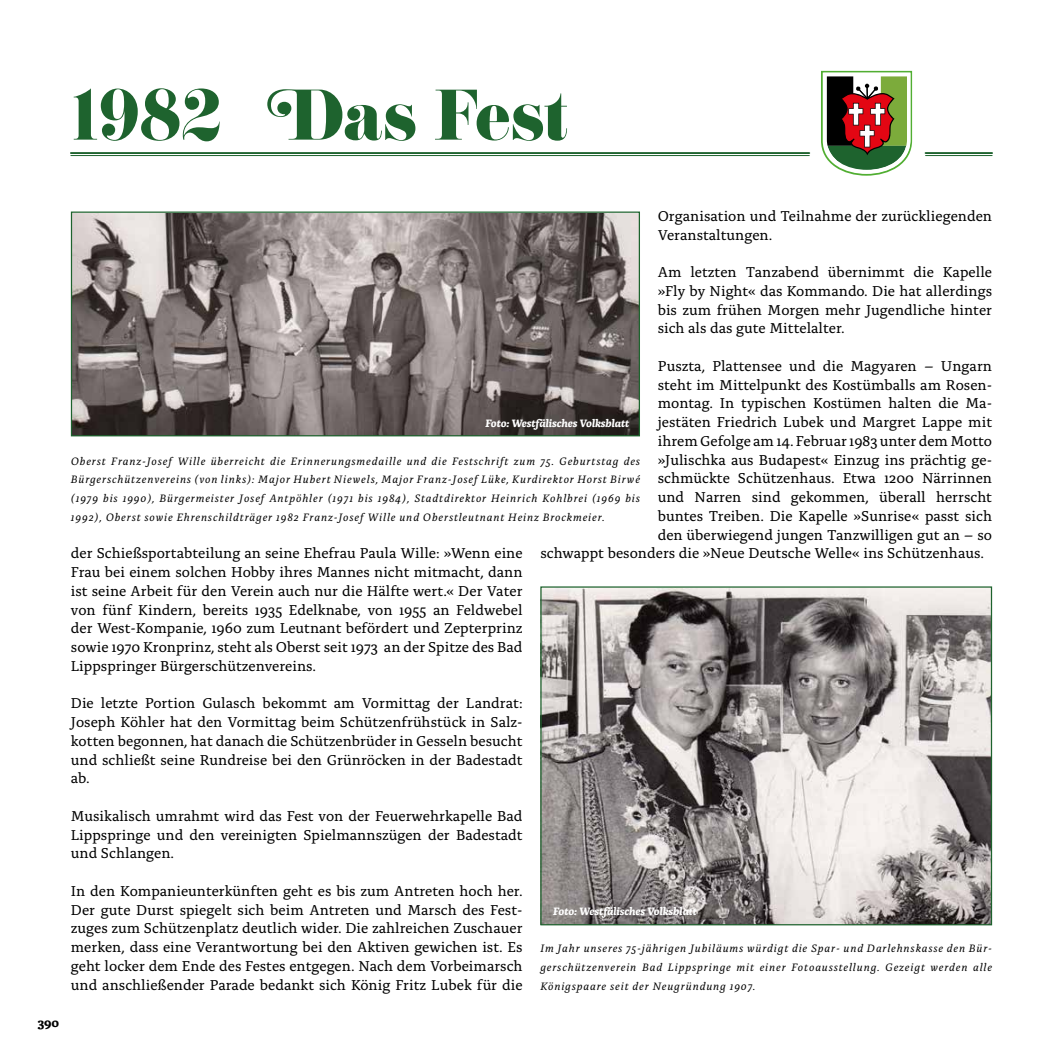
<style>
.page{position:relative;width:1063px;height:1063px;background:#fff}
.page>*{position:absolute;margin:0;border:0;box-sizing:border-box;transform-origin:0 0}
.t1{font:62.5px "Eloquent JF Pro";color:#1e632e}
.t2{font:15px/18.8px "Alda OTCEV";color:#000;text-align:justify}
.t3{font:700 12.5px "Alda OTCEV";color:#000}
.t4{font:italic 11.25px/18.8px "Alda OTCEV";letter-spacing:.08em;color:#000;text-align:justify}
.t5{font:italic 700 11.25px "Alda OTCEV";color:#fff}
</style>
<div class="page">
<svg style="left:821px;top:71px;width:91px;height:105px"></svg>
<hr style="left:71px;top:152px;width:738px;height:2px;background:#1e632e">
<hr style="left:71px;top:155px;width:738px;height:1px;background:#1e632e">
<hr style="left:926px;top:152px;width:66px;height:2px;background:#1e632e">
<hr style="left:926px;top:155px;width:66px;height:1px;background:#1e632e">
<img style="left:542px;top:588px;width:448px;height:335px">
<div style="left:540px;top:586px;width:452px;height:339px;border:1px solid #1e632e"></div>
<img style="left:73px;top:214px;width:565px;height:220px">
<div style="left:71px;top:212px;width:569px;height:224px;border:1px solid #1e632e"></div>
<h1 class="t1" style="left:71px;top:81px;width:152px">1982</h1>
<h1 class="t1" style="left:267px;top:81px;width:303px">Das Fest</h1>
<p class="t2" style="left:658px;top:205px;width:336px">Organisation und Teilnahme der zurückliegenden<br>Veranstaltungen.</p>
<p class="t2" style="left:658px;top:262px;width:336px">Am letzten Tanzabend übernimmt die Kapelle »Fly by Night« das Kommando. Die hat allerdings bis zum frühen Morgen mehr Jugendliche hinter sich als das gute Mittelalter.</p>
<p class="t2" style="left:658px;top:355px;width:336px">Puszta, Plattensee und die Magyaren – Ungarn</p>
<p class="t2" style="left:658px;top:374px;width:336px">steht im Mittelpunkt des Kostümballs am Rosen-</p>
<p class="t2" style="left:658px;top:393px;width:336px">montag. In typischen Kostümen halten die Ma-</p>
<p class="t2" style="left:658px;top:412px;width:336px">jestäten Friedrich Lubek und Margret Lappe mit</p>
<p class="t2" style="left:658px;top:430px;width:336px">ihrem Gefolge am 14. Februar 1983 unter dem Motto</p>
<p class="t2" style="left:658px;top:449px;width:336px">»Julischka aus Budapest« Einzug ins prächtig ge-</p>
<p class="t2" style="left:658px;top:468px;width:336px">schmückte Schützenhaus. Etwa 1200 Närrinnen</p>
<p class="t2" style="left:658px;top:487px;width:336px">und Narren sind gekommen, überall herrscht</p>
<p class="t2" style="left:658px;top:505px;width:336px">buntes Treiben. Die Kapelle »Sunrise« passt sich</p>
<p class="t2" style="left:658px;top:524px;width:336px">den überwiegend jungen Tanzwilligen gut an – so</p>
<p class="t2" style="left:540px;top:543px;width:445px">schwappt besonders die »Neue Deutsche Welle« ins Schützenhaus.</p>
<p class="t5" style="left:485px;top:414px;width:145px">Foto: Westfälisches Volksblatt</p>
<p class="t4" style="left:71px;top:450px;width:571px">Oberst Franz-Josef Wille überreicht die Erinnerungsmedaille und die Festschrift zum 75. Geburtstag des Bürgerschützenvereins (von links): Major Hubert Niewels, Major Franz-Josef Lüke, Kurdirektor Horst Birwé (1979 bis 1990), Bürgermeister Josef Antpöhler (1971 bis 1984), Stadtdirektor Heinrich Kohlbrei (1969 bis 1992), Oberst sowie Ehrenschildträger 1982 Franz-Josef Wille und Oberstleutnant Heinz Brockmeier.</p>
<p class="t2" style="left:71px;top:543px;width:453px">der Schießsportabteilung an seine Ehefrau Paula Wille: »Wenn eine Frau bei einem solchen Hobby ihres Mannes nicht mitmacht, dann ist seine Arbeit für den Verein auch nur die Hälfte wert.« Der Vater von fünf Kindern, bereits 1935 Edelknabe, von 1955 an Feldwebel der West-Kompanie, 1960 zum Leutnant befördert und Zepterprinz sowie 1970 Kronprinz, steht als Oberst seit 1973 an der Spitze des Bad Lippspringer Bürgerschützenvereins.</p>
<p class="t2" style="left:71px;top:693px;width:453px">Die letzte Portion Gulasch bekommt am Vormittag der Landrat:<br>Joseph Köhler hat den Vormittag beim Schützenfrühstück in Salz&shy;kotten begonnen, hat danach die Schützenbrüder in Gesseln besucht und schließt seine Rundreise bei den Grünröcken in der Badestadt ab.</p>
<p class="t2" style="left:71px;top:805px;width:453px">Musikalisch umrahmt wird das Fest von der Feuerwehrkapelle Bad Lippspringe und den vereinigten Spielmannszügen der Badestadt und Schlangen.</p>
<p class="t2" style="left:71px;top:880px;width:453px">In den Kompanieunterkünften geht es bis zum Antreten hoch her.<br>Der gute Durst spiegelt sich beim Antreten und Marsch des Fest&shy;zuges zum Schützenplatz deutlich wider. Die zahlreichen Zuschauer merken, dass eine Verantwortung bei den Aktiven gewichen ist. Es geht locker dem Ende des Festes entgegen. Nach dem Vorbeimarsch und anschließender Parade bedankt sich König Fritz Lubek für die</p>
<p class="t5" style="left:553px;top:902px;width:145px">Foto: Westfälisches Volksblatt</p>
<p class="t4" style="left:540px;top:938px;width:453px">Im Jahr unseres 75-jährigen Jubiläums würdigt die Spar- und Darlehnskasse den Bür&shy;gerschützenverein Bad Lippspringe mit einer Fotoausstellung. Gezeigt werden alle Königspaare seit der Neugründung 1907.</p>
<p class="t3" style="left:38px;top:1013px;width:23px">390</p>
</div>
